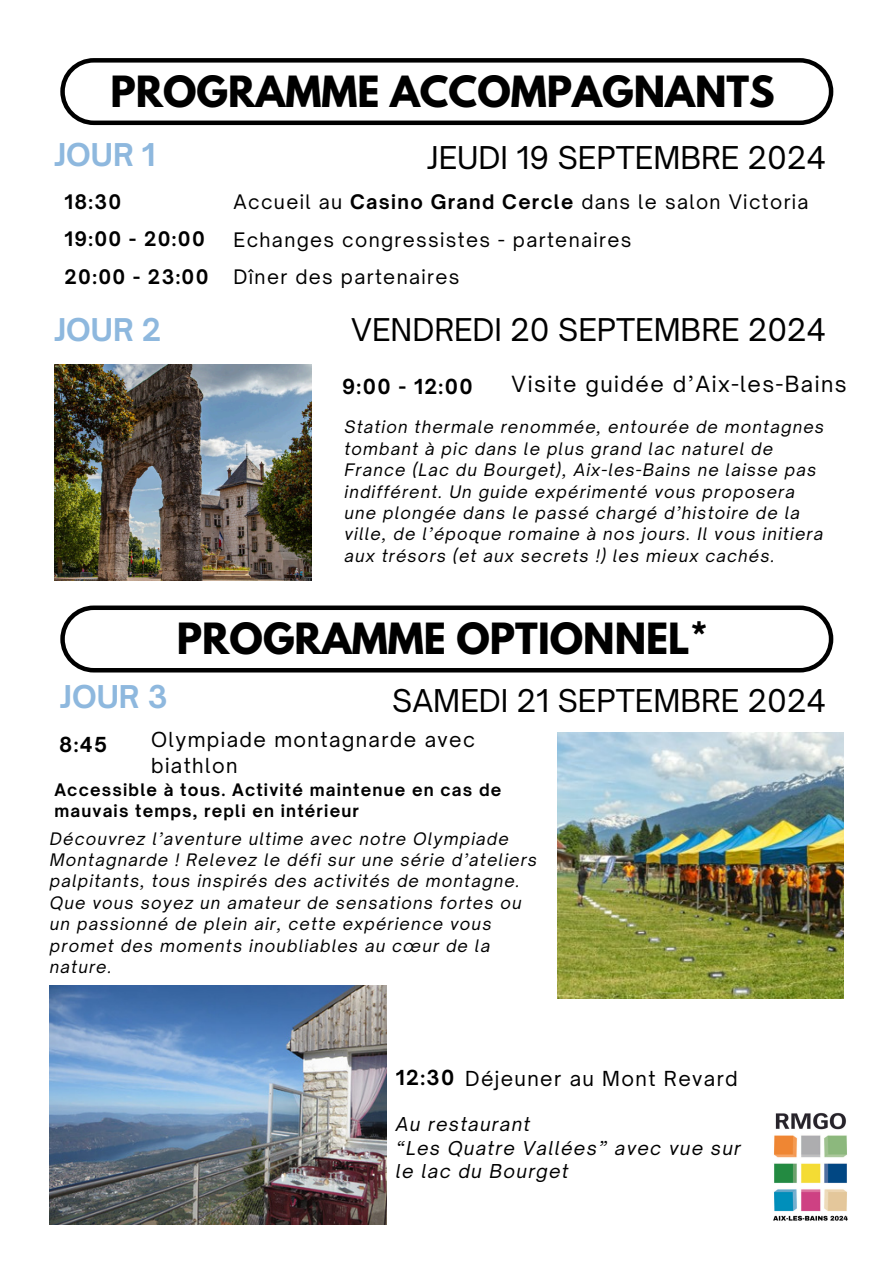
<style>
.page{position:relative;width:894px;height:1264px;background:#fff}
.page>*{position:absolute;margin:0;border:0;box-sizing:border-box;transform-origin:0 0}
.t1{font:700 38.1px "League Spartan";color:#000}
.t2{font:30px "Open Sauce One";color:#000}
.t3{font:700 30px "Open Sauce One";color:#8eb8de}
.t4{font:21.3px "Open Sauce One";letter-spacing:.07em;color:#000}
.t5{font:19.8px/25.8px "Open Sauce One";letter-spacing:.07em;color:#000}
.t6{font:700 19.8px "Open Sauce One";letter-spacing:.07em;color:#000}
.t7{font:19.2px "Open Sauce One";letter-spacing:.07em;color:#000}
.t8{font:700 19.2px "Open Sauce One";letter-spacing:.07em;color:#000}
.t9{font:italic 18.3px/23.7px "Open Sauce One";letter-spacing:.07em;color:#000}
.t10{font:italic 16.5px/21.3px "Open Sauce One";letter-spacing:.07em;color:#000}
.t11{font:700 16.5px/21.3px "Open Sauce One";letter-spacing:.07em;color:#000}
.s1{font-weight:700}
</style>
<div class="page">
<img style="left:773px;top:1112px;width:75px;height:109px">
<img style="left:50px;top:985px;width:336px;height:239px">
<img style="left:557px;top:732px;width:286px;height:266px">
<svg style="left:60px;top:58px;width:773px;height:67px"></svg>
<svg style="left:60px;top:605px;width:773px;height:67px"></svg>
<img style="left:54px;top:365px;width:257px;height:216px">
<p class="t1" style="left:110px;top:72px;width:665px">PROGRAMME ACCOMPAGNANTS</p>
<h1 class="t3" style="left:54px;top:136px;width:102px">JOUR 1</h1>
<h2 class="t2" style="left:427px;top:139px;width:400px">JEUDI 19 SEPTEMBRE 2024</h2>
<h4 class="t8" style="left:64px;top:190px;width:58px">18:30</h4>
<p class="t7" style="left:233px;top:190px;width:576px">Accueil au <span class="s1">Casino Grand Cercle</span> dans le salon Victoria</p>
<p class="t8" style="left:64px;top:227px;width:142px">19:00 - 20:00</p>
<h5 class="t7" style="left:233px;top:227px;width:399px">Echanges congressistes - partenaires</h5>
<p class="t8" style="left:64px;top:265px;width:146px">20:00 - 23:00</p>
<p class="t7" style="left:233px;top:265px;width:227px">Dîner des partenaires</p>
<p class="t3" style="left:54px;top:311px;width:108px">JOUR 2</p>
<h2 class="t2" style="left:351px;top:311px;width:476px">VENDREDI 20 SEPTEMBRE 2024</h2>
<h3 class="t4" style="left:511px;top:370px;width:336px">Visite guidée d’Aix-les-Bains</h3>
<h4 class="t10" style="left:344px;top:416px;width:481px">Station thermale renommée, entourée de montagnes tombant à pic dans le plus grand lac naturel de France (Lac du Bourget), Aix-les-Bains ne laisse pas indifférent. Un guide expérimenté vous proposera une plongée dans le passé chargé d’histoire de la ville, de l’époque romaine à nos jours. Il vous initiera aux trésors (et aux secrets !) les mieux cachés.</h4>
<h5 class="t6" style="left:342px;top:374px;width:132px">9:00 - 12:00</h5>
<h3 class="t1" style="left:177px;top:619px;width:533px">PROGRAMME OPTIONNEL*</h3>
<h5 class="t3" style="left:60px;top:678px;width:109px">JOUR 3</h5>
<h4 class="t2" style="left:392px;top:681px;width:435px">SAMEDI 21 SEPTEMBRE 2024</h4>
<h6 class="t6" style="left:59px;top:732px;width:49px">8:45</h6>
<h2 class="t5" style="left:151px;top:726px;width:325px">Olympiade montagnarde avec biathlon</h2>
<p class="t11" style="left:54px;top:779px;width:448px">Accessible à tous. Activité maintenue en cas de mauvais temps, repli en intérieur</p>
<h3 class="t10" style="left:50px;top:827px;width:488px">Découvrez l’aventure ultime avec notre Olympiade Montagnarde ! Relevez le défi sur une série d’ateliers palpitants, tous inspirés des activités de montagne.<br>Que vous soyez un amateur de sensations fortes ou un passionné de plein air, cette expérience vous promet des moments inoubliables au cœur de la nature.</h3>
<h6 class="t6" style="left:396px;top:1065px;width:60px">12:30</h6>
<p class="t5" style="left:465px;top:1065px;width:274px">Déjeuner au Mont Revard</p>
<p class="t9" style="left:396px;top:1112px;width:136px">Au restaurant</p>
<h6 class="t9" style="left:396px;top:1135px;width:346px">“Les Quatre Vallées” avec vue sur le lac du Bourget</h6>
</div>
